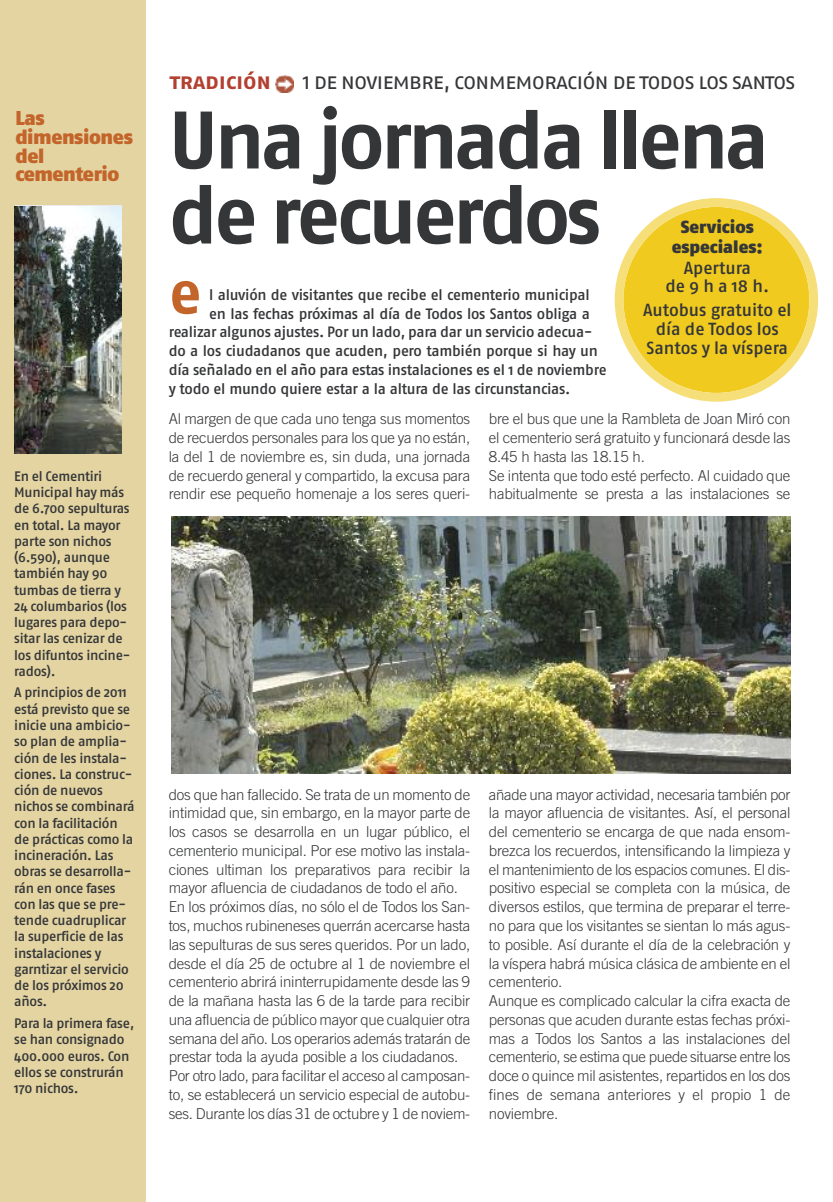
<style>
.page{position:relative;width:833px;height:1202px;background:#fff}
.page>*{position:absolute;margin:0;border:0;box-sizing:border-box;transform-origin:0 0}
.t1{font:700 81.25px/75px "Fago No";letter-spacing:-.04em;color:#353638}
.t2{font:700 60.5px "Fago No";color:#c3652b}
.t3{font:22.5px "Fago No Regular Caps";letter-spacing:-.05em;color:#353638}
.t4{font:22.5px "Fago No Bold Caps";letter-spacing:-.015em;color:#b34030}
.t5{font:900 20px/18.8px "Fago No";letter-spacing:-.02em;color:#c3652b}
.t6{font:17.5px/18.8px "Fago No Med";color:#353638;text-align:center}
.t7{font:900 17.5px/20px "Fago No";color:#353638;text-align:center}
.t8{font:300 15px/18.8px "Trade Gothic";letter-spacing:-.01em;color:#353638}
.t9{font:15px "Fago No Med";letter-spacing:-.02em;color:#353638}
.t10{font:13.75px/16.2px "Fago No Med";letter-spacing:-.02em;color:#353638}
</style>
<div class="page">
<div style="left:0;top:0;width:145px;height:1201px;background:#e3d4a2"></div>
<img style="left:15px;top:206px;width:107px;height:247px">
<img style="left:276px;top:75px;width:17px;height:18px">
<svg style="left:614px;top:198px;width:204px;height:203px"></svg>
<img style="left:171px;top:516px;width:619px;height:257px">
<h3 class="t5" style="left:15px;top:110px;width:119px">Las dimensiones del cementerio</h3>
<p class="t10" style="left:14px;top:469px;width:118px">En el Cementiri<br>Municipal hay más de 6.700 sepulturas en total. La mayor parte son nichos (6.590), aunque también hay 90 tumbas de tierra y<br>24 columbarios (los lugares para depo&shy;sitar las cenizar de los difuntos incine&shy;rados).</p>
<p class="t10" style="left:14px;top:685px;width:122px">A principios de 2011 está previsto que se inicie una ambicio&shy;so plan de amplia&shy;ción de les instala&shy;ciones. La construc&shy;ción de nuevos nichos se combinará con la facilitación de prácticas como la incineración. Las obras se desarrolla&shy;rán en once fases con las que se pre&shy;tende cuadruplicar la superficie de las instalaciones y garntizar el servicio de los próximos 20 años.</p>
<p class="t10" style="left:14px;top:1016px;width:121px">Para la primera fase, se han consignado<br>400.000 euros. Con ellos se construrán<br>170 nichos.</p>
<h3 class="t4" style="left:169px;top:68px;width:103px">tradición</h3>
<h3 class="t3" style="left:303px;top:68px;width:494px">1 de noviembre, conmemoración de todos los santos</h3>
<h1 class="t1" style="left:169px;top:110px;width:602px">Una jornada llena de recuerdos</h1>
<p class="t7" style="left:672px;top:218px;width:93px">Servicios especiales:</p>
<p class="t6" style="left:665px;top:260px;width:105px">Apertura de9ha18h.</p>
<p class="t6" style="left:643px;top:302px;width:150px">Autobus gratuito el día de Todos los<br>Santos y la víspera</p>
<h2 class="t2" style="left:169px;top:271px;width:34px">e</h2>
<p class="t9" style="left:209px;top:289px;width:382px">l aluvión de visitantes que recibe el cementerio municipal</p>
<p class="t9" style="left:209px;top:308px;width:382px">en las fechas próximas al día de Todos los Santos obliga a</p>
<p class="t9" style="left:169px;top:327px;width:425px">realizar algunos ajustes. Por un lado, para dar un servicio adecua-</p>
<p class="t9" style="left:169px;top:345px;width:430px">do a los ciudadanos que acuden, pero también porque si hay un</p>
<p class="t9" style="left:169px;top:364px;width:439px">día señalado en el año para estas instalaciones es el 1 de noviembre</p>
<p class="t9" style="left:169px;top:383px;width:403px">y todo el mundo quiere estar a la altura de las circunstancias.</p>
<p class="t8" style="left:169px;top:411px;width:303px;text-align:justify">Al margen de que cada uno tenga sus momentos de recuerdos personales para los que ya no están, la del 1 de noviembre es, sin duda, una jornada de recuerdo general y compartido, la excusa para rendir ese pequeño homenaje a los seres queri-</p>
<p class="t8" style="left:489px;top:411px;width:303px">bre el bus que une la Rambleta de Joan Miró con el cementerio será gratuito y funcionará desde las 8.45 h hasta las 18.15 h.<br>Se intenta que todo esté perfecto. Al cuidado que habitualmente se presta a las instalaciones se</p>
<p class="t8" style="left:169px;top:786px;width:303px">dos que han fallecido. Se trata de un momento de intimidad que, sin embargo, en la mayor parte de los casos se desarrolla en un lugar público, el cementerio municipal. Por ese motivo las instala&shy;ciones ultiman los preparativos para recibir la mayor afluencia de ciudadanos de todo el año.<br>En los próximos días, no sólo el de Todos los San&shy;tos, muchos rubineneses querrán acercarse hasta las sepulturas de sus seres queridos. Por un lado, desde el día 25 de octubre al 1 de noviembre el cementerio abrirá ininterrupidamente desde las 9 de la mañana hasta las 6 de la tarde para recibir una afluencia de público mayor que cualquier otra semana del año. Los operarios además tratarán de prestar toda la ayuda posible a los ciudadanos.<br>Por otro lado, para facilitar el acceso al camposan&shy;to, se establecerá un servicio especial de autobu&shy;ses. Durante los días 31 de octubre y 1 de noviem-</p>
<p class="t8" style="left:489px;top:786px;width:303px">añade una mayor actividad, necesaria también por la mayor afluencia de visitantes. Así, el personal del cementerio se encarga de que nada ensom&shy;brezca los recuerdos, intensificando la limpieza y el mantenimiento de los espacios comunes. El dis&shy;positivo especial se completa con la música, de diversos estilos, que termina de preparar el terre&shy;no para que los visitantes se sientan lo más agus&shy;to posible. Así durante el día de la celebración y la víspera habrá música clásica de ambiente en el cementerio.<br>Aunque es complicado calcular la cifra exacta de personas que acuden durante estas fechas próxi&shy;mas a Todos los Santos a las instalaciones del cementerio, se estima que puede situarse entre los doce o quince mil asistentes, repartidos en los dos fines de semana anteriores y el propio 1 de noviembre.</p>
</div>
